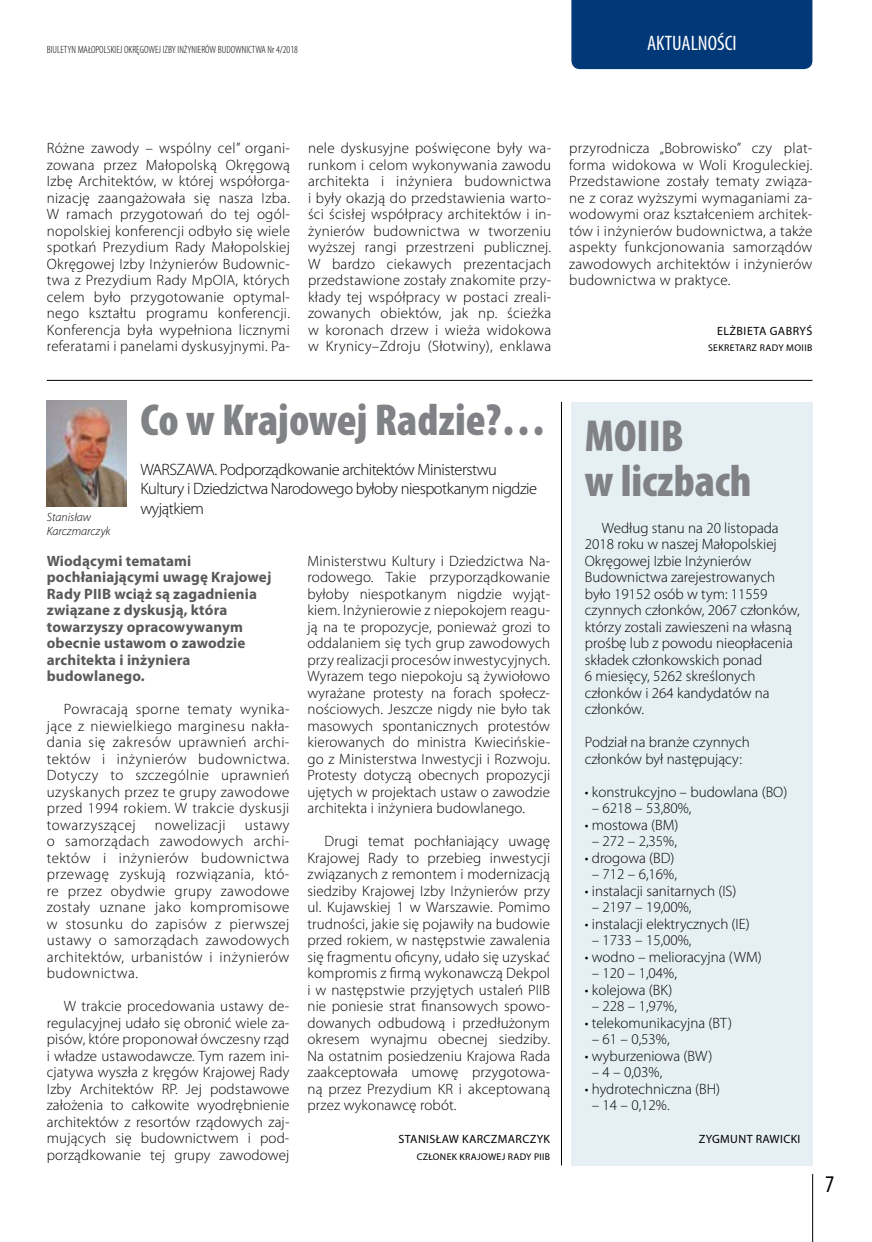
<style>
.page{position:relative;width:872px;height:1242px;background:#fff}
.page>*{position:absolute;margin:0;border:0;box-sizing:border-box;transform-origin:0 0}
.t1{font:900 condensed 45px/45px "Myriad Pro";color:#808285}
.t2{font:condensed 24px "Myriad Pro";color:#000}
.t3{font:condensed 21px "Myriad Pro";color:#fff}
.t4{font:300 16.5px/19.5px "Myriad Pro";letter-spacing:-.03em;color:#000}
.t5{font:300 15px/16.5px "Myriad Pro";color:#000;text-align:justify}
.t6{font:700 15px/16.5px "Myriad Pro";letter-spacing:.01em;color:#58595b}
.t7{font:300 15px "Myriad Pro";letter-spacing:.03em;color:#000}
.t8{font:12px "Myriad Pro";letter-spacing:.03em;color:#000}
.t9{font:italic 300 12px/13.5px "Myriad Pro";color:#000}
.t10{font:300 condensed 10.5px "Myriad Pro";color:#000}
.t11{font:9.75px "Myriad Pro";letter-spacing:.04em;color:#000}
</style>
<div class="page">
<div style="left:571px;top:0;width:241px;height:69px;background:#003878"></div>
<hr style="left:812px;top:1174px;width:1px;height:68px;background:#000">
<img style="left:47px;top:401px;width:79px;height:105px">
<hr style="left:47px;top:380px;width:765px;height:1px;background:#000">
<hr style="left:561px;top:402px;width:1px;height:763px;background:#000">
<div style="left:571px;top:402px;width:241px;height:763px;background:#e6eff3"></div>
<p class="t10" style="left:47px;top:43px;width:253px">BIULETYN MAŁOPOLSKIEJ OKRĘGOWEJ IZBY INŻYNIERÓW BUDOWNICTWA Nr 4/2018</p>
<h3 class="t3" style="left:647px;top:31px;width:91px">AKTUALNOŚCI</h3>
<p class="t5" style="left:47px;top:140px;width:245px">Różne zawody – wspólny cel” organi&shy;zowana przez Małopolską Okręgową Izbę Architektów, w której współorga&shy;nizację zaangażowała się nasza Izba.<br>W ramach przygotowań do tej ogól&shy;nopolskiej konferencji odbyło się wiele spotkań Prezydium Rady Małopolskiej Okręgowej Izby Inżynierów Budownic&shy;twa z Prezydium Rady MpOIA, których celem było przygotowanie optymal&shy;nego kształtu programu konferencji.<br>Konferencja była wypełniona licznymi referatami i panelami dyskusyjnymi. Pa-</p>
<p class="t5" style="left:308px;top:140px;width:245px">nele dyskusyjne poświęcone były wa&shy;runkom i celom wykonywania zawodu architekta i inżyniera budownictwa i były okazją do przedstawienia warto&shy;ści ścisłej współpracy architektów i in&shy;żynierów budownictwa w tworzeniu wyższej rangi przestrzeni publicznej.<br>W bardzo ciekawych prezentacjach przedstawione zostały znakomite przy&shy;kłady tej współpracy w postaci zreali&shy;zowanych obiektów, jak np. ścieżka w koronach drzew i wieża widokowa w Krynicy–Zdroju (Słotwiny), enklawa</p>
<p class="t5" style="left:569px;top:140px;width:245px">przyrodnicza „Bobrowisko” czy plat&shy;forma widokowa w Woli Kroguleckiej.<br>Przedstawione zostały tematy związa&shy;ne z coraz wyższymi wymaganiami za&shy;wodowymi oraz kształceniem architek&shy;tów i inżynierów budownictwa, a także aspekty funkcjonowania samorządów zawodowych architektów i inżynierów budownictwa w praktyce.</p>
<p class="t8" style="left:717px;top:323px;width:97px">ELŻBIETA GABRYŚ</p>
<p class="t11" style="left:708px;top:342px;width:12px">SEKRETARZ</p>
<p class="t11" style="left:759px;top:342px;width:13px">RADY</p>
<p class="t11" style="left:786px;top:342px;width:28px">MOIIB</p>
<h1 class="t1" style="left:140px;top:397px;width:407px">Co w Krajowej Radzie?…</h1>
<p class="t4" style="left:140px;top:459px;width:398px">WARSZAWA. Podporządkowanie architektów Ministerstwu<br>Kultury i Dziedzictwa Narodowego byłoby niespotkanym nigdzie wyjątkiem</p>
<p class="t9" style="left:47px;top:510px;width:65px">Stanisław<br>Karczmarczyk</p>
<p class="t6" style="left:47px;top:552px;width:226px">Wiodącymi tematami pochłaniającymi uwagę Krajowej<br>Rady PIIB wciąż są zagadnienia związane z dyskusją, która towarzyszy opracowywanym obecnie ustawom o zawodzie architekta i inżyniera budowlanego.</p>
<p class="t5" style="left:47px;top:701px;width:244px;text-indent:17px">Powracają sporne tematy wynika&shy;jące z niewielkiego marginesu nakła&shy;dania się zakresów uprawnień archi&shy;tektów i inżynierów budownictwa.<br>Dotyczy to szczególnie uprawnień uzyskanych przez te grupy zawodowe przed 1994 rokiem. W trakcie dyskusji towarzyszącej</p>
<p class="t5" style="left:307px;top:552px;width:244px">Ministerstwu Kultury i Dziedzictwa Na&shy;rodowego. Takie przyporządkowanie byłoby niespotkanym nigdzie wyjąt&shy;kiem. Inżynierowie z niepokojem reagu&shy;ją na te propozycje, ponieważ grozi to oddalaniem się tych grup zawodowych przy realizacji procesów inwestycyjnych.<br>Wyrazem tego niepokoju są żywiołowo wyrażane protesty na forach społecz&shy;nościowych. Jeszcze nigdy nie było tak masowych spontanicznych protestów kierowanych do ministra Kwiecińskie&shy;go z Ministerstwa Inwestycji i Rozwoju.<br>Protesty dotyczą obecnych propozycji ujętych w projektach ustaw o zawodzie architekta i inżyniera budowlanego.</p>
<p class="t5" style="left:307px;top:833px;width:244px;text-indent:17px">Drugi temat pochłaniający uwagę Krajowej Rady to przebieg inwestycji związanych z remontem i modernizacją siedziby Krajowej Izby Inżynierów przy ul. Kujawskiej 1 w Warszawie. Pomimo trudności, jakie się pojawiły na budowie przed rokiem, w następstwie zawalenia się fragmentu oficyny, udało się uzyskać kompromis z firmą wykonawczą Dekpol i w następstwie przyjętych ustaleń PIIB nie poniesie strat finansowych spowo&shy;dowanych odbudową i przedłużonym okresem wynajmu obecnej siedziby.<br>Na ostatnim posiedzeniu Krajowa Rada zaakceptowała umowę przygotowa&shy;ną przez Prezydium KR i akceptowaną przez wykonawcę robót.</p>
<p class="t8" style="left:398px;top:1132px;width:153px">STANISŁAW KARCZMARCZYK</p>
<p class="t11" style="left:417px;top:1150px;width:7px">CZŁONEK</p>
<p class="t11" style="left:459px;top:1150px;width:13px">KRAJOWEJ</p>
<p class="t11" style="left:508px;top:1150px;width:13px">RADY</p>
<p class="t11" style="left:534px;top:1150px;width:18px">PIIB</p>
<p class="t7" style="left:155px;top:815px;width:72px">nowelizacji</p>
<p class="t5" style="left:47px;top:816px;width:244px;text-indent:198px">ustawy o samorządach zawodowych archi&shy;tektów i inżynierów budownictwa przewagę zyskują rozwiązania, któ&shy;re przez obydwie grupy zawodowe zostały uznane jako kompromisowe w stosunku do zapisów z pierwszej ustawy o samorządach zawodowych architektów, urbanistów i inżynierów budownictwa.</p>
<p class="t5" style="left:47px;top:998px;width:244px;text-indent:17px">W trakcie procedowania ustawy de&shy;regulacyjnej udało się obronić wiele za&shy;pisów, które proponował ówczesny rząd i władze ustawodawcze. Tym razem ini&shy;cjatywa wyszła z kręgów Krajowej Rady Izby Architektów RP. Jej podstawowe założenia to całkowite wyodrębnienie architektów z resortów rządowych zaj&shy;mujących się budownictwem i pod&shy;porządkowanie tej grupy zawodowej</p>
<h1 class="t1" style="left:585px;top:412px;width:168px">MOIIB<br>w liczbach</h1>
<p class="t5" style="left:585px;top:519px;width:216px;text-align:left;text-indent:17px">Według stanu na 20 listopada<br>2018 roku w naszej Małopolskiej<br>Okręgowej Izbie Inżynierów<br>Budownictwa zarejestrowanych było 19152 osób w tym: 11559 czynnych członków, 2067 członków, którzy zostali zawieszeni na własną prośbę lub z powodu nieopłacenia składek członkowskich ponad<br>6 miesięcy, 5262 skreślonych członków i 264 kandydatów na członków.</p>
<p class="t5" style="left:585px;top:734px;width:166px">Podział na branże czynnych członków był następujący:</p>
<p class="t5" style="left:585px;top:783px;width:204px">• konstrukcyjno – budowlana (BO)</p>
<p class="t5" style="left:592px;top:800px;width:101px">– 6218 – 53,80%,</p>
<p class="t5" style="left:585px;top:816px;width:95px">• mostowa (BM)</p>
<p class="t5" style="left:592px;top:833px;width:87px">– 272 – 2,35%,</p>
<p class="t5" style="left:585px;top:849px;width:91px">• drogowa (BD)</p>
<p class="t5" style="left:592px;top:866px;width:87px">– 712 – 6,16%,</p>
<p class="t5" style="left:585px;top:882px;width:153px">• instalacji sanitarnych (IS)</p>
<p class="t5" style="left:592px;top:899px;width:101px">– 2197 – 19,00%,</p>
<p class="t5" style="left:585px;top:915px;width:166px">• instalacji elektrycznych (IE)</p>
<p class="t5" style="left:592px;top:932px;width:101px">– 1733 – 15,00%,</p>
<p class="t5" style="left:585px;top:948px;width:178px">• wodno – melioracyjna (WM)</p>
<p class="t5" style="left:592px;top:965px;width:87px">– 120 – 1,04%,</p>
<p class="t5" style="left:585px;top:981px;width:89px">• kolejowa (BK)</p>
<p class="t5" style="left:592px;top:998px;width:87px">– 228 – 1,97%,</p>
<p class="t5" style="left:585px;top:1014px;width:149px">• telekomunikacyjna (BT)</p>
<p class="t5" style="left:592px;top:1031px;width:79px">– 61 – 0,53%,</p>
<p class="t5" style="left:585px;top:1047px;width:129px">• wyburzeniowa (BW)</p>
<p class="t5" style="left:592px;top:1064px;width:72px">– 4 – 0,03%,</p>
<p class="t5" style="left:585px;top:1080px;width:137px">• hydrotechniczna (BH)</p>
<p class="t5" style="left:592px;top:1097px;width:79px">– 14 – 0,12%.</p>
<p class="t8" style="left:698px;top:1132px;width:16px">ZYGMUNT</p>
<p class="t8" style="left:755px;top:1132px;width:46px">RAWICKI</p>
<h2 class="t2" style="left:825px;top:1169px;width:11px">7</h2>
</div>
